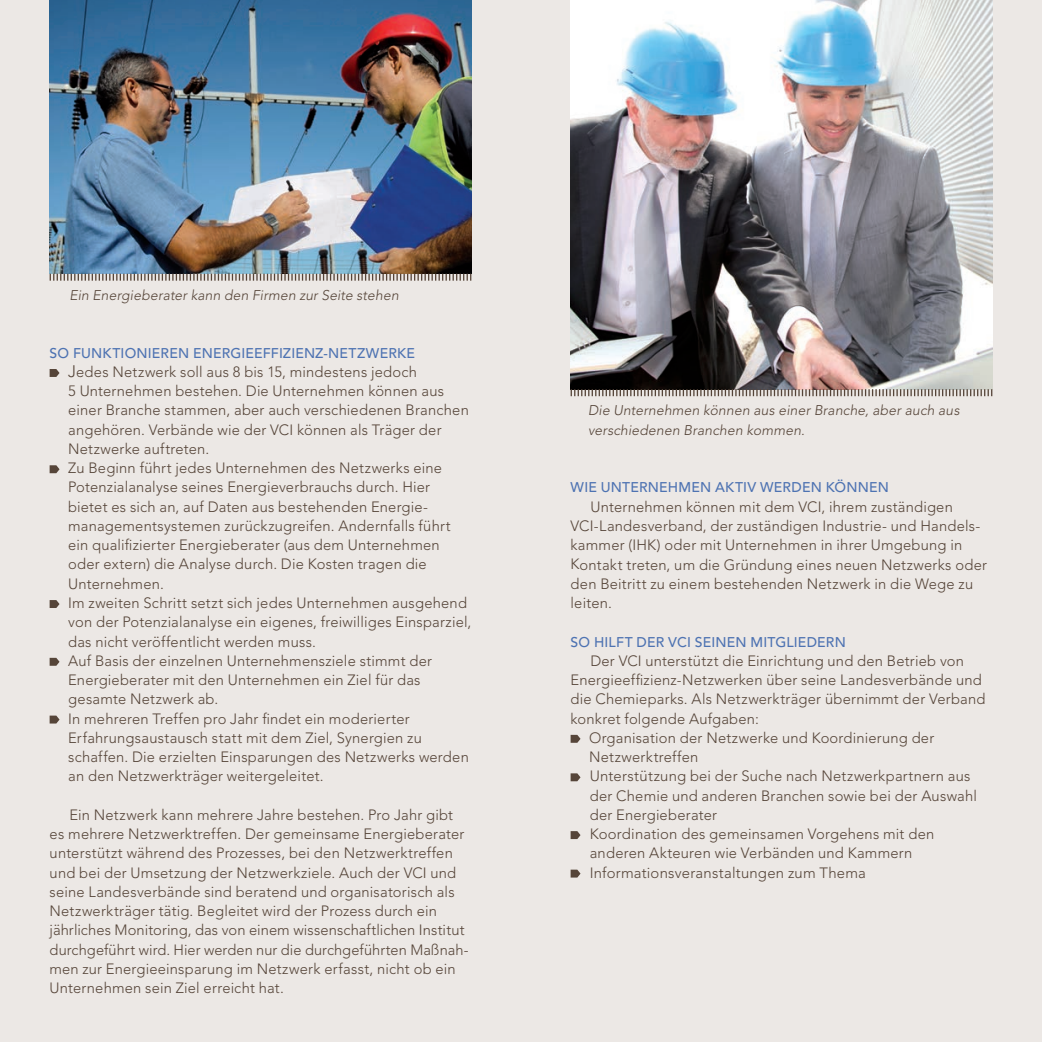
<style>
.page{position:relative;width:1042px;height:1042px;background:#fff}
.page>*{position:absolute;margin:0;border:0;box-sizing:border-box;transform-origin:0 0}
.t1{font:300 14.88px/19.2px "Avenir LT Std";letter-spacing:.015em;color:#564539}
.t2{font:italic 300 14px/19.2px "Avenir LT Std";letter-spacing:.015em;color:#564539}
.t3{font:500 14px "Avenir LT Std";letter-spacing:.015em;color:#4e73b2}
.s1{font-size:16.62px}
</style>
<div class="page">
<div style="left:0;top:0;width:546px;height:1042px;background:#ece8e5"></div>
<div style="left:496px;top:0;width:546px;height:1042px;background:#ece8e5"></div>
<svg style="left:50px;top:369px;width:10px;height:8px"></svg>
<svg style="left:50px;top:465px;width:10px;height:8px"></svg>
<svg style="left:50px;top:600px;width:10px;height:8px"></svg>
<svg style="left:50px;top:658px;width:10px;height:8px"></svg>
<svg style="left:50px;top:715px;width:10px;height:8px"></svg>
<svg style="left:570px;top:735px;width:10px;height:8px"></svg>
<svg style="left:570px;top:773px;width:10px;height:8px"></svg>
<svg style="left:570px;top:831px;width:10px;height:8px"></svg>
<svg style="left:570px;top:869px;width:10px;height:8px"></svg>
<img style="left:50px;top:0;width:421px;height:274px">
<svg style="left:50px;top:274px;width:421px;height:7px"></svg>
<img style="left:570px;top:0;width:422px;height:389px">
<svg style="left:570px;top:389px;width:422px;height:7px"></svg>
<p class="t2" style="left:69px;top:286px;width:331px">Ein Energieberater kann den Firmen zur Seite stehen</p>
<p class="t3" style="left:50px;top:345px;width:367px">SO FUNKTIONIEREN ENERGIEEFFIZIENZ-NETZWERKE</p>
<p class="t1" style="left:68px;top:362px;width:405px"><span class="s1">J</span>edes Netzwerk soll aus 8 bis 15, mindestens jedoch<br>5 Unternehmen bestehen. Die Unternehmen können aus einer Branche stammen, aber auch verschiedenen Branchen angehören. Verbände wie der VCI können als Träger der Netzwerke auftreten.<br>Zu Beginn führt jedes Unternehmen des Netzwerks eine Potenzialanalyse seines Energieverbrauchs durch. Hier bietet es sich an, auf Daten aus bestehenden Energie&shy;managementsystemen zurückzugreifen. Andernfalls führt ein qualifizierter Energieberater (aus dem Unternehmen oder extern) die Analyse durch. Die Kosten tragen die Unternehmen.<br>Im zweiten Schritt setzt sich jedes Unternehmen ausgehend von der Potenzialanalyse ein eigenes, freiwilliges Einsparziel, das nicht veröffentlicht werden muss.<br>Auf Basis der einzelnen Unternehmensziele stimmt der Energieberater mit den Unternehmen ein Ziel für das gesamte Netzwerk ab.<br>In mehreren Treffen pro Jahr findet ein moderierter Erfahrungsaustausch statt mit dem Ziel, Synergien zu schaffen. Die erzielten Einsparungen des Netzwerks werden an den Netzwerkträger weitergeleitet.</p>
<p class="t1" style="left:50px;top:805px;width:420px;text-indent:20px">Ein Netzwerk kann mehrere Jahre bestehen. Pro Jahr gibt es mehrere Netzwerktreffen. Der gemeinsame Energieberater unterstützt während des Prozesses, bei den Netzwerktreffen und bei der Umsetzung der Netzwerkziele. Auch der VCI und seine Landesverbände sind beratend und organisatorisch als Netzwerkträger tätig. Begleitet wird der Prozess durch ein jährliches Monitoring, das von einem wissenschaftlichen Institut durchgeführt wird. Hier werden nur die durchgeführten Maßnah&shy;men zur Energieeinsparung im Netzwerk erfasst, nicht ob ein Unternehmen sein Ziel erreicht hat.</p>
<p class="t2" style="left:588px;top:401px;width:373px">Die Unternehmen können aus einer Branche, aber auch aus verschiedenen Branchen kommen.</p>
<p class="t3" style="left:570px;top:479px;width:320px">WIE UNTERNEHMEN AKTIV WERDEN KÖNNEN</p>
<p class="t1" style="left:570px;top:497px;width:418px;text-indent:20px">Unternehmen können mit dem VCI, ihrem zuständigen VCI-Landesverband, der zuständigen Industrie- und Handels&shy;kammer (IHK) oder mit Unternehmen in ihrer Umgebung in Kontakt treten, um die Gründung eines neuen Netzwerks oder den Beitritt zu einem bestehenden Netzwerk in die Wege zu leiten.</p>
<p class="t3" style="left:570px;top:633px;width:277px">SO HILFT DER VCI SEINEN MITGLIEDERN</p>
<p class="t1" style="left:590px;top:651px;width:375px">Der VCI unterstützt die Einrichtung und den Betrieb von</p>
<p class="t1" style="left:570px;top:670px;width:413px">Energieeffizienz-Netzwerken über seine Landesverbände und</p>
<p class="t1" style="left:570px;top:689px;width:416px">die Chemieparks. Als Netzwerkträger übernimmt der Verband</p>
<p class="t1" style="left:570px;top:709px;width:190px">konkret folgende Aufgaben:</p>
<p class="t1" style="left:589px;top:728px;width:347px">Organisation der Netzwerke und Koordinierung der</p>
<p class="t1" style="left:589px;top:747px;width:111px">Netzwerktreffen</p>
<p class="t1" style="left:590px;top:766px;width:382px">Unterstützung bei der Suche nach Netzwerkpartnern aus</p>
<p class="t1" style="left:590px;top:786px;width:389px">der Chemie und anderen Branchen sowie bei der Auswahl</p>
<p class="t1" style="left:590px;top:805px;width:129px">der Energieberater</p>
<p class="t1" style="left:590px;top:824px;width:346px">Koordination des gemeinsamen Vorgehens mit den</p>
<p class="t1" style="left:590px;top:843px;width:324px">anderen Akteuren wie Verbänden und Kammern</p>
<p class="t1" style="left:590px;top:863px;width:278px">Informationsveranstaltungen zum Thema</p>
</div>
